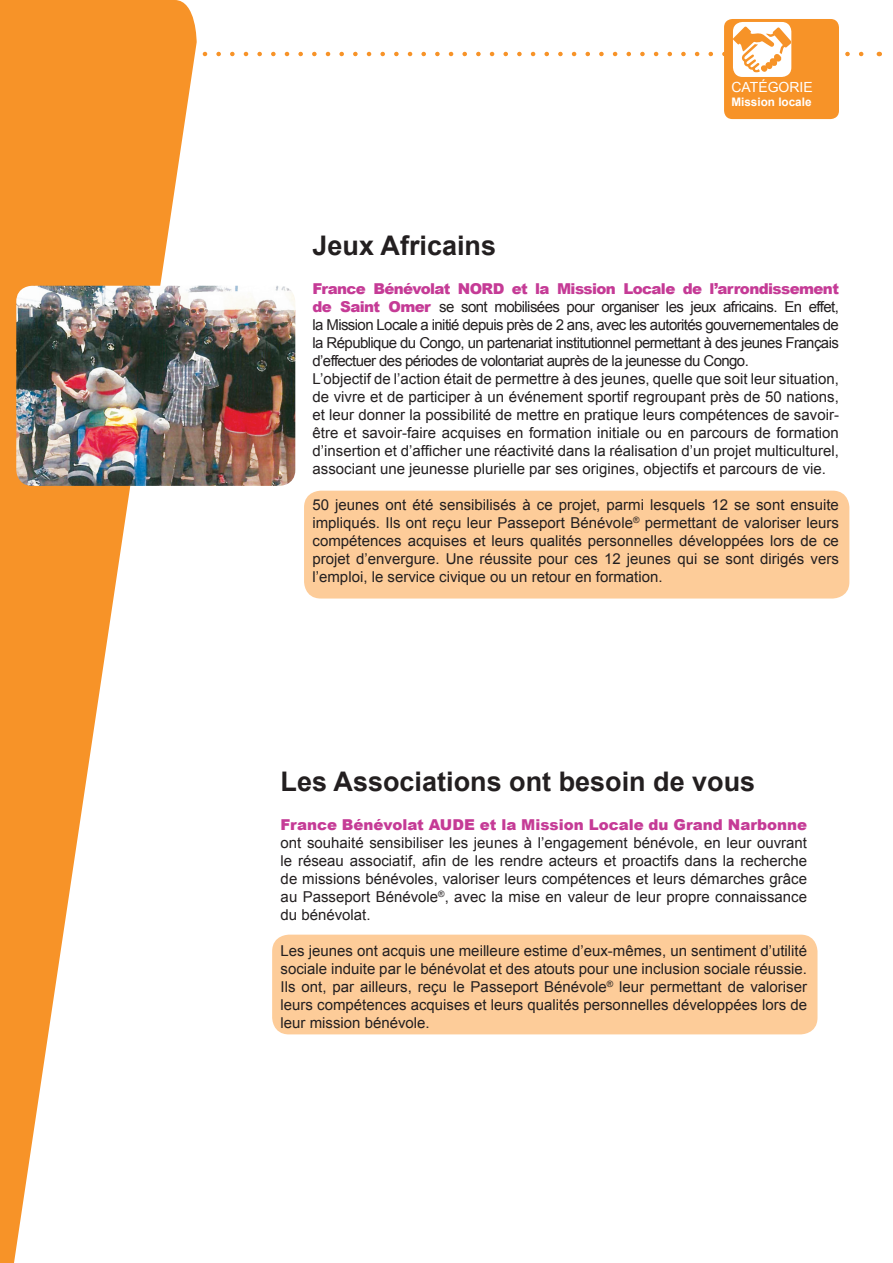
<style>
.page{position:relative;width:893px;height:1263px;background:#fff}
.page>*{position:absolute;margin:0;border:0;box-sizing:border-box;transform-origin:0 0}
.t1{font:700 27px "Arial";color:#231f20}
.t2{font:15px/18px "Arial";color:#231f20;text-align:justify}
.t3{font:900 15px "Arial";letter-spacing:-.015em;color:#c53b96}
.t4{font:13.95px "Arial";color:#fff}
.t5{font:700 11.7px "Arial";color:#fff}
.s1{font-weight:900;color:#c53b96}
</style>
<div class="page">
<div style="left:272px;top:935px;width:545px;height:99px;background:#fdcc99;border-radius:17px"></div>
<svg style="left:0;top:0;width:195px;height:1263px;fill:#f79328"></svg>
<div style="left:304px;top:491px;width:545px;height:107px;background:#fdcc99;border-radius:17px"></div>
<img style="left:16px;top:286px;width:279px;height:200px">
<div style="left:724px;top:19px;width:115px;height:100px;background:#f79328;border-radius:8px"></div>
<div style="left:733px;top:22px;width:58px;height:55px;background:#fff;border-radius:10px"></div>
<svg style="left:14px;top:26px;width:850px;height:47px"></svg>
<p class="t4" style="left:731px;top:78px;width:67px">Catégorie</p>
<p class="t5" style="left:731px;top:94px;width:82px">Mission locale</p>
<h1 class="t1" style="left:312px;top:227px;width:185px">Jeux Africains</h1>
<p class="t3" style="left:312px;top:278px;width:158px">France Bénévolat NORD</p>
<p class="t2" style="left:312px;top:280px;width:528px;text-align:left;text-indent:199px"><span class="s1">et la Mission Locale de l’arrondissement de Saint Omer</span> se sont mobilisées pour organiser les jeux africains. En effet, la Mission Locale a initié depuis près de 2 ans, avec les autorités gouvernementales de la République du Congo, un partenariat institutionnel permettant à des jeunes Français d’effectuer des périodes de volontariat auprès de la jeunesse du Congo.<br>L’objectif de l’action était de permettre à des jeunes, quelle que soit leur situation, de vivre et de participer à un événement sportif regroupant près de 50 nations, et leur donner la possibilité de mettre en pratique leurs compétences de savoir&shy;être et savoir-faire acquises en formation initiale ou en parcours de formation d’insertion et d’afficher une réactivité dans la réalisation d’un projet multiculturel, associant une jeunesse plurielle par ses origines, objectifs et parcours de vie.</p>
<p class="t2" style="left:312px;top:496px;width:528px">50 jeunes ont été sensibilisés à ce projet, parmi lesquels 12 se sont ensuite impliqués. Ils ont reçu leur Passeport Bénévole<sup>®</sup> permettant de valoriser leurs compétences acquises et leurs qualités personnelles développées lors de ce projet d’envergure. Une réussite pour ces 12 jeunes qui se sont dirigés vers l’emploi, le service civique ou un retour en formation.</p>
<h1 class="t1" style="left:281px;top:763px;width:476px">Les Associations ont besoin de vous</h1>
<p class="t3" style="left:281px;top:814px;width:161px">France Bénévolat AUDE</p>
<p class="t3" style="left:480px;top:814px;width:329px">et la Mission Locale du Grand Narbonne</p>
<p class="t2" style="left:281px;top:834px;width:528px">ont souhaité sensibiliser les jeunes à l’engagement bénévole, en leur ouvrant le réseau associatif, afin de les rendre acteurs et proactifs dans la recherche de missions bénévoles, valoriser leurs compétences et leurs démarches grâce au Passeport Bénévole<sup>®</sup>, avec la mise en valeur de leur propre connaissance du bénévolat.</p>
<p class="t2" style="left:281px;top:942px;width:528px">Les jeunes ont acquis une meilleure estime d’eux-mêmes, un sentiment d’utilité sociale induite par le bénévolat et des atouts pour une inclusion sociale réussie.<br>Ils ont, par ailleurs, reçu le Passeport Bénévole<sup>®</sup> leur permettant de valoriser leurs compétences acquises et leurs qualités personnelles développées lors de leur mission bénévole.</p>
</div>
